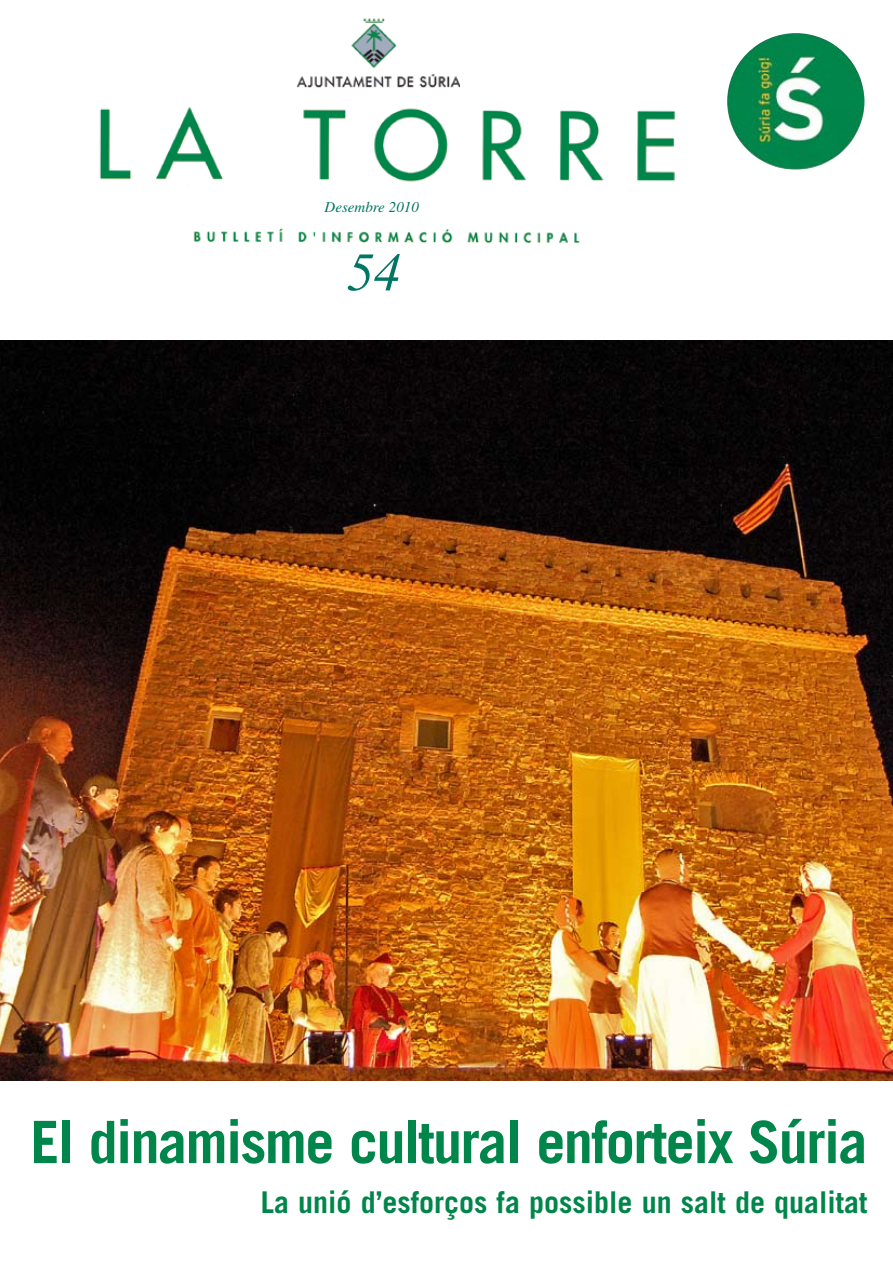
<style>
.page{position:relative;width:893px;height:1263px;background:#fff}
.page>*{position:absolute;margin:0;border:0;box-sizing:border-box;transform-origin:0 0}
.t1{font:700 58.5px "Trade Gothic";letter-spacing:-.03em;color:#00854a}
.t2{font:italic 54px "Times";color:#007663}
.t3{font:700 30px "Trade Gothic";color:#00854a}
.t4{font:italic 15px "Times";color:#007663}
</style>
<div class="page">
<img style="left:99px;top:107px;width:629px;height:137px">
<img style="left:296px;top:18px;width:163px;height:70px">
<img style="left:727px;top:33px;width:137px;height:137px;border-radius:67px">
<img style="left:0;top:341px;width:893px;height:739px">
<p class="t4" style="left:325px;top:198px;width:96px">Desembre 2010</p>
<h2 class="t2" style="left:347px;top:243px;width:55px">54</h2>
<h1 class="t1" style="left:30px;top:1106px;width:839px">El dinamisme cultural enforteix Súria</h1>
<p class="t3" style="left:261px;top:1184px;width:608px">La unió d’esforços fa possible un salt de qualitat</p>
</div>
